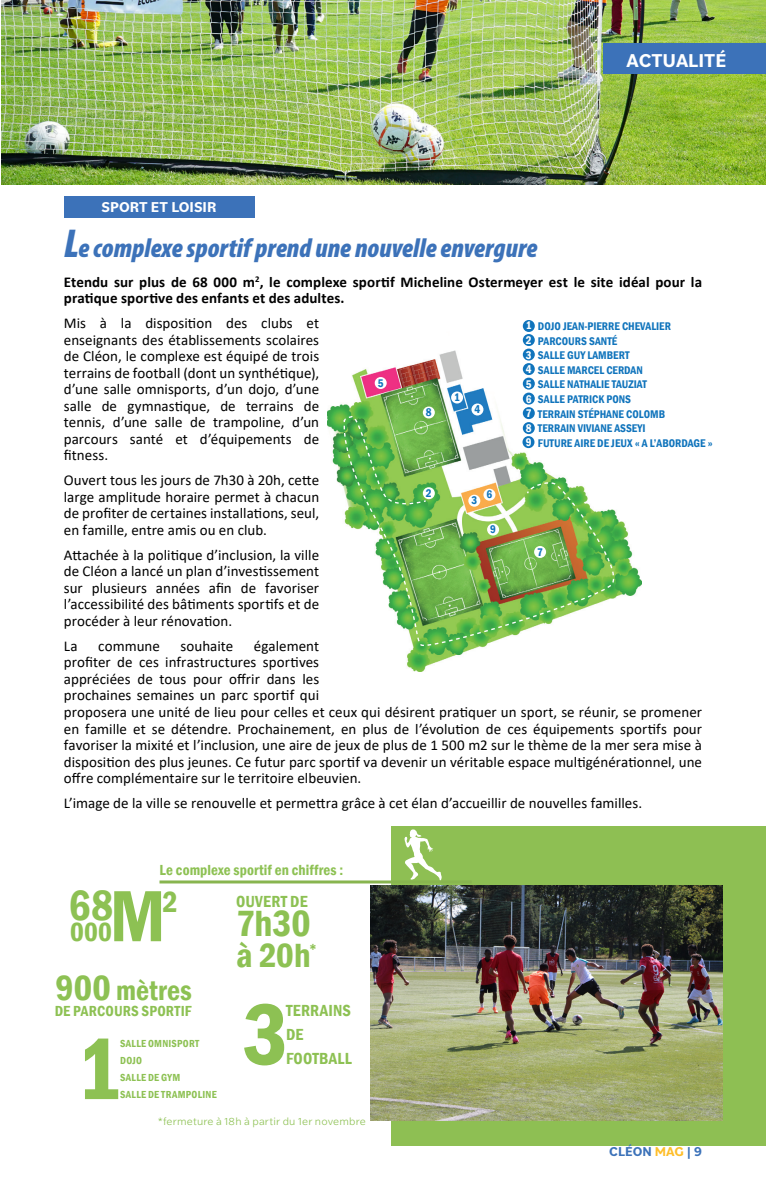
<style>
.page{position:relative;width:766px;height:1191px;background:#fff}
.page>*{position:absolute;margin:0;border:0;box-sizing:border-box;transform-origin:0 0}
.t1{font:600 condensed 90px "Franklin Gothic";color:#8dc153}
.t2{font:600 condensed 75px "Franklin Gothic";color:#8dc153}
.t3{font:600 condensed 43.5px "Franklin Gothic";color:#8dc153}
.t4{font:600 condensed 37.5px "Franklin Gothic";color:#8dc153}
.t5{font:600 condensed 34.5px "Franklin Gothic";color:#8dc153}
.t6{font:600 condensed 30px "Franklin Gothic";color:#8dc153}
.t7{font:600 condensed 28.5px "Franklin Gothic";color:#8dc153}
.t8{font:italic 900 condensed 27px "Myriad Pro";color:#3c72b9}
.t9{font:600 condensed 27px "Franklin Gothic";color:#8dc153}
.t10{font:700 19.5px "Bilo";color:#fff}
.t11{font:600 condensed 16.5px "Franklin Gothic";letter-spacing:.015em;color:#8dc153}
.t12{font:15px/16.5px "Calibri";letter-spacing:.005em;color:#000001;text-align:justify}
.t13{font:700 15px/16.5px "Calibri";letter-spacing:.005em;color:#000001}
.t14{font:600 condensed 15px "Franklin Gothic";letter-spacing:.005em;color:#8dc153}
.t15{font:700 15px "Bilo";color:#fff}
.t16{font:700 13.5px "Bilo";color:#3c72b9}
.t17{font:600 condensed 11.4px/14.5px "Franklin Gothic";color:#1074bc}
.t18{font:600 condensed 11.4px/14.5px "Franklin Gothic";color:#fff;text-align:justify}
.t19{font:600 condensed 10.5px "Franklin Gothic";letter-spacing:.03em;color:#8dc153}
.t20{font:300 10.5px "Franklin Gothic ATF";letter-spacing:.02em;color:#8dc153}
.s1{font-size:40.5px}
.s2{font-size:36px}
.s3{color:#febe2a}
</style>
<div class="page">
<img style="left:2px;top:0;width:763px;height:184px">
<div style="left:603px;top:44px;width:162px;height:30px;background:#3c72b9"></div>
<div style="left:64px;top:196px;width:190px;height:21px;background:#3c72b9"></div>
<img style="left:327px;top:331px;width:314px;height:340px">
<div style="left:522px;top:320px;width:12px;height:12px;background:#1074bc;border-radius:50%"></div>
<div style="left:522px;top:334px;width:12px;height:12px;background:#1074bc;border-radius:50%"></div>
<div style="left:522px;top:348px;width:12px;height:12px;background:#1074bc;border-radius:50%"></div>
<div style="left:522px;top:363px;width:12px;height:12px;background:#1074bc;border-radius:50%"></div>
<div style="left:522px;top:377px;width:12px;height:12px;background:#1074bc;border-radius:50%"></div>
<div style="left:522px;top:392px;width:12px;height:12px;background:#1074bc;border-radius:50%"></div>
<div style="left:522px;top:407px;width:12px;height:12px;background:#1074bc;border-radius:50%"></div>
<div style="left:451px;top:391px;width:12px;height:12px;background:#fff;border-radius:50%"></div>
<div style="left:471px;top:403px;width:12px;height:12px;background:#fff;border-radius:50%"></div>
<div style="left:374px;top:377px;width:12px;height:12px;background:#fff;border-radius:50%"></div>
<div style="left:422px;top:406px;width:12px;height:12px;background:#fff;border-radius:50%"></div>
<svg style="left:339px;top:414px;width:288px;height:239px"></svg>
<svg style="left:525px;top:489px;width:5px;height:6px"></svg>
<div style="left:391px;top:826px;width:374px;height:319px;background:#8ebf53"></div>
<img style="left:370px;top:885px;width:352px;height:235px">
<svg style="left:404px;top:829px;width:37px;height:51px"></svg>
<hr style="left:159px;top:880px;width:312px;height:3px;background:#88b54f">
<p class="t10" style="left:626px;top:47px;width:101px">ACTUALITÉ</p>
<p class="t15" style="left:102px;top:197px;width:116px">SPORT ET LOISIR</p>
<p class="t8" style="left:64px;top:230px;width:475px"><span class="s1">L</span>e complexe sportif prend une nouvelle envergure</p>
<p class="t13" style="left:64px;top:273px;width:639px">Etendu sur plus de 68 000 m<sup>2</sup>, le complexe sportif Micheline Ostermeyer est le site idéal pour la pratique sportive des enfants et des adultes.</p>
<p class="t12" style="left:64px;top:315px;width:257px">Mis à la disposition des clubs et enseignants des établissements scolaires de Cléon, le complexe est équipé de trois terrains de football (dont un synthétique), d’une salle omnisports, d’un dojo, d’une salle de gymnastique, de terrains de tennis, d’une salle de trampoline, d’un parcours santé et d’équipements de fitness.</p>
<p class="t12" style="left:64px;top:472px;width:257px">Ouvert tous les jours de 7h30 à 20h, cette large amplitude horaire permet à chacun de profiter de certaines installations, seul, en famille, entre amis ou en club.</p>
<p class="t12" style="left:64px;top:546px;width:257px">Attachée à la politique d’inclusion, la ville de Cléon a lancé un plan d’investissement sur plusieurs années afin de favoriser l’accessibilité des bâtiments sportifs et de procéder à leur rénovation.</p>
<p class="t12" style="left:64px;top:637px;width:15px">La</p>
<p class="t12" style="left:98px;top:637px;width:63px">commune</p>
<p class="t12" style="left:180px;top:637px;width:54px">souhaite</p>
<p class="t18" style="left:525px;top:318px;width:7px">1<br>2<br>3<br>4<br>5<br>6<br>7<br>8<br>9</p>
<p class="t17" style="left:538px;top:319px;width:176px">DOJO JEAN-PIERRE CHEVALIER<br>PARCOURS SANTÉ<br>SALLE GUY LAMBERT<br>SALLE MARCEL CERDAN<br>SALLE NATHALIE TAUZIAT<br>SALLE PATRICK PONS<br>TERRAIN STÉPHANE COLOMB<br>TERRAIN VIVIANE ASSEYI<br>FUTURE AIRE DE JEUX « A L’ABORDAGE »</p>
<p class="t17" style="left:377px;top:375px;width:7px">5</p>
<p class="t17" style="left:454px;top:390px;width:7px">1</p>
<p class="t17" style="left:474px;top:402px;width:7px">4</p>
<p class="t17" style="left:426px;top:405px;width:7px">8</p>
<p class="t17" style="left:426px;top:486px;width:7px">2</p>
<p class="t17" style="left:486px;top:487px;width:7px">6</p>
<p class="t17" style="left:490px;top:522px;width:7px">9</p>
<p class="t17" style="left:471px;top:493px;width:7px">3</p>
<p class="t17" style="left:537px;top:544px;width:7px">7</p>
<p class="t12" style="left:64px;top:637px;width:639px;text-align:left;text-indent:190px">également<br>profiter de ces infrastructures sportives<br>appréciées de tous pour offrir dans les<br>prochaines semaines un parc sportif qui<br>proposera une unité de lieu pour celles et ceux qui désirent pratiquer un sport, se réunir, se promener en famille et se détendre. Prochainement, en plus de l’évolution de ces équipements sportifs pour favoriser la mixité et l’inclusion, une aire de jeux de plus de 1 500 m2 sur le thème de la mer sera mise à disposition des plus jeunes. Ce futur parc sportif va devenir un véritable espace multigénérationnel, une offre complémentaire sur le territoire elbeuvien.</p>
<p class="t12" style="left:64px;top:794px;width:579px">L’image de la ville se renouvelle et permettra grâce à cet élan d’accueillir de nouvelles familles.</p>
<p class="t14" style="left:159px;top:859px;width:185px">Le complexe sportif en chiffres :</p>
<p class="t3" style="left:69px;top:876px;width:46px">68</p>
<p class="t9" style="left:70px;top:914px;width:43px">000</p>
<p class="t2" style="left:109px;top:866px;width:58px">M</p>
<p class="t6" style="left:162px;top:881px;width:17px">2</p>
<p class="t7" style="left:56px;top:971px;width:138px"><span class="s2">900</span> mètres</p>
<p class="t1" style="left:76px;top:1009px;width:47px">1</p>
<p class="t14" style="left:55px;top:1001px;width:138px">DE PARCOURS SPORTIF</p>
<p class="t19" style="left:120px;top:1036px;width:81px">SALLE OMNISPORT</p>
<p class="t19" style="left:120px;top:1053px;width:23px">DOJO</p>
<p class="t19" style="left:120px;top:1070px;width:62px">SALLE DE GYM</p>
<p class="t19" style="left:120px;top:1087px;width:98px">SALLE DE TRAMPOLINE</p>
<p class="t11" style="left:236px;top:891px;width:73px">OUVERT DE</p>
<p class="t4" style="left:236px;top:898px;width:76px">7h30</p>
<p class="t5" style="left:236px;top:932px;width:76px">à 20h</p>
<p class="t11" style="left:286px;top:999px;width:66px">TERRAINS</p>
<p class="t11" style="left:286px;top:1023px;width:19px">DE</p>
<p class="t11" style="left:286px;top:1047px;width:67px">FOOTBALL</p>
<p class="t11" style="left:309px;top:938px;width:10px">*</p>
<p class="t1" style="left:242px;top:974px;width:47px">3</p>
<p class="t20" style="left:158px;top:1114px;width:210px">*fermeture à 18h à partir du 1er novembre</p>
<p class="t16" style="left:609px;top:1142px;width:94px">CLÉON <span class="s3">MAG</span> | 9</p>
</div>
